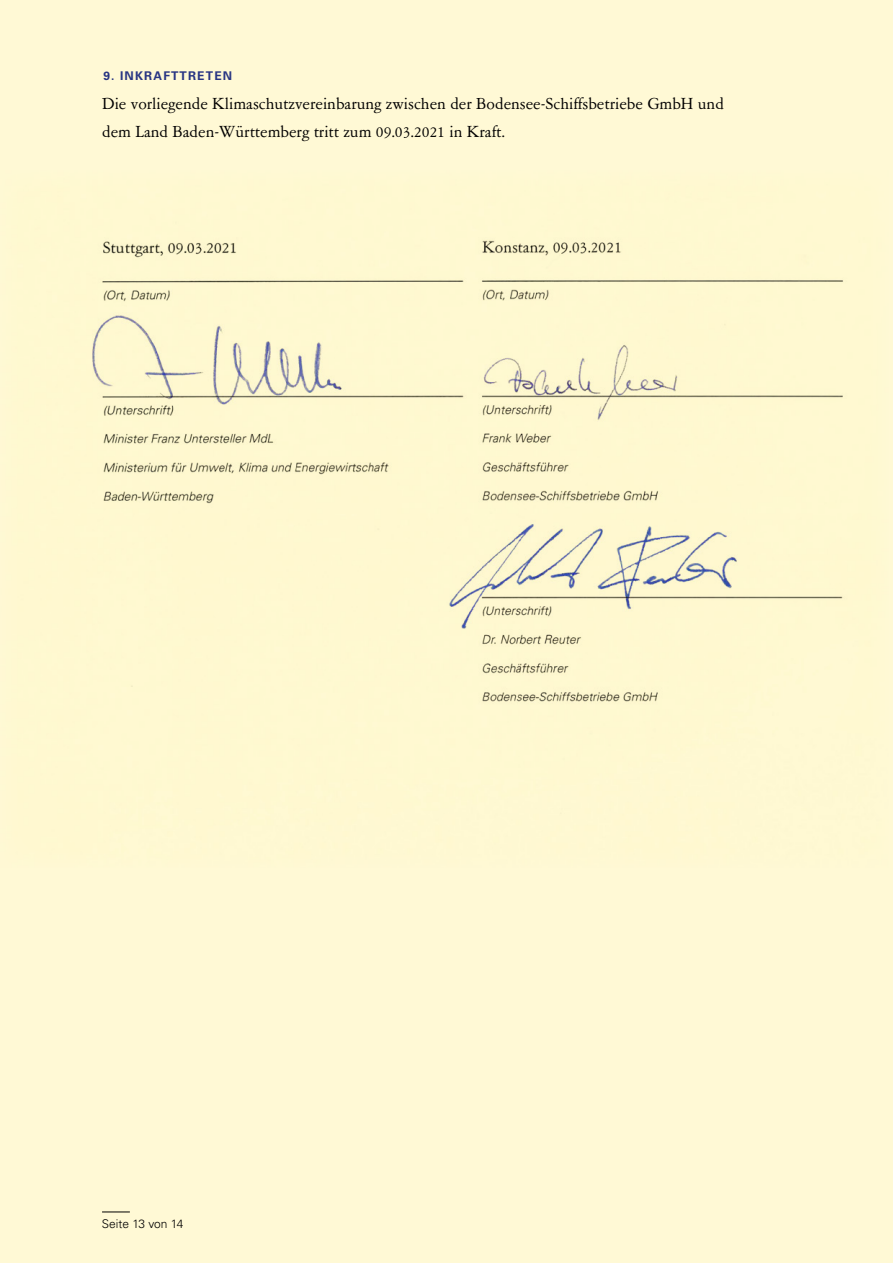
<style>
.page{position:relative;width:893px;height:1263px;background:#fff9d5}
.page>*{position:absolute;margin:0;border:0;box-sizing:border-box;transform-origin:0 0}
.P_Fließtext{font:18px/28.8px "Garamont Amst SB";color:#000}
.t1{font:700 12px "Univers LT Pro 65";letter-spacing:.1em;color:#283583}
.t2{font:300 12px "Univers LT Pro 45";color:#000}
</style>
<div class="page">
<svg style="left:102px;top:1211px;width:28px;height:1px"></svg>
<img style="left:92px;top:240px;width:751px;height:462px">
<h2 class="t1" style="left:103px;top:68px;width:130px">9. INKRAFTTRETEN</h2>
<p class="P_Fließtext" style="left:102px;top:90px;width:623px">Die vorliegende Klimaschutzvereinbarung zwischen der Bodensee-Schiffsbetriebe GmbH und dem Land Baden-Württemberg tritt zum 09.03.2021 in Kraft.</p>
<p class="t2" style="left:102px;top:1216px;width:83px">Seite 13 von 14</p>
</div>
